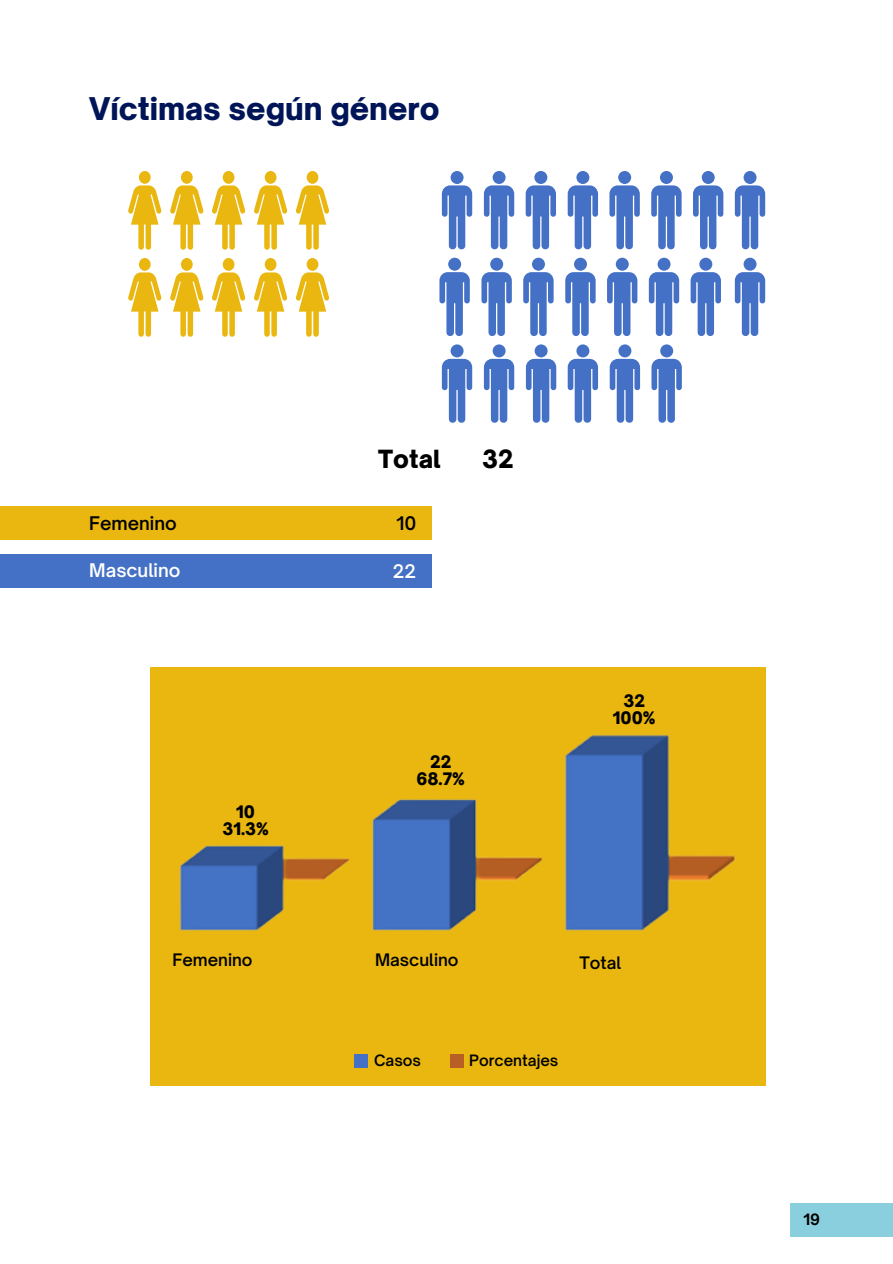
<style>
.page{position:relative;width:893px;height:1264px;background:#fff}
.page>*{position:absolute;margin:0;border:0;box-sizing:border-box;transform-origin:0 0}
.t1{font:900 30px "Open Sauce One";color:#001558}
.t2{font:900 24px "Open Sauce One";color:#000}
.t3{font:600 18px "Open Sauce One";color:#fff}
.t4{font:600 18px "Open Sauce One";color:#000}
.t5{font:600 16.5px "Open Sauce One";color:#000}
.t6{font:900 16.5px/16.8px "Open Sauce One";color:#000;text-align:center}
.t7{font:600 15px "Open Sauce One";color:#000}
.t8{font:700 15px "Open Sauce One";color:#000}
</style>
<div class="page">
<div style="left:139px;top:171px;width:12px;height:13px;background:#e9b710;border-radius:50%"></div>
<svg style="left:128px;top:185px;width:34px;height:65px"></svg>
<div style="left:450px;top:171px;width:13px;height:13px;background:#4471c5;border-radius:50%"></div>
<svg style="left:442px;top:185px;width:30px;height:65px"></svg>
<div style="left:181px;top:171px;width:12px;height:13px;background:#e9b710;border-radius:50%"></div>
<svg style="left:170px;top:185px;width:34px;height:65px"></svg>
<div style="left:223px;top:171px;width:11px;height:13px;background:#e9b710;border-radius:50%"></div>
<svg style="left:212px;top:185px;width:34px;height:65px"></svg>
<div style="left:265px;top:171px;width:11px;height:13px;background:#e9b710;border-radius:50%"></div>
<svg style="left:254px;top:185px;width:34px;height:65px"></svg>
<div style="left:139px;top:258px;width:12px;height:13px;background:#e9b710;border-radius:50%"></div>
<svg style="left:128px;top:272px;width:34px;height:65px"></svg>
<div style="left:181px;top:258px;width:12px;height:13px;background:#e9b710;border-radius:50%"></div>
<svg style="left:170px;top:272px;width:34px;height:65px"></svg>
<div style="left:223px;top:258px;width:11px;height:13px;background:#e9b710;border-radius:50%"></div>
<svg style="left:212px;top:272px;width:34px;height:65px"></svg>
<div style="left:265px;top:258px;width:11px;height:13px;background:#e9b710;border-radius:50%"></div>
<svg style="left:254px;top:272px;width:34px;height:65px"></svg>
<div style="left:306px;top:171px;width:12px;height:13px;background:#e9b710;border-radius:50%"></div>
<svg style="left:296px;top:185px;width:33px;height:65px"></svg>
<div style="left:306px;top:258px;width:12px;height:13px;background:#e9b710;border-radius:50%"></div>
<svg style="left:296px;top:272px;width:33px;height:65px"></svg>
<div style="left:492px;top:171px;width:13px;height:13px;background:#4471c5;border-radius:50%"></div>
<svg style="left:484px;top:185px;width:30px;height:65px"></svg>
<div style="left:534px;top:171px;width:13px;height:13px;background:#4471c5;border-radius:50%"></div>
<svg style="left:525px;top:185px;width:31px;height:65px"></svg>
<div style="left:576px;top:171px;width:13px;height:13px;background:#4471c5;border-radius:50%"></div>
<svg style="left:567px;top:185px;width:31px;height:65px"></svg>
<div style="left:618px;top:171px;width:13px;height:13px;background:#4471c5;border-radius:50%"></div>
<svg style="left:609px;top:185px;width:30px;height:65px"></svg>
<div style="left:448px;top:258px;width:13px;height:13px;background:#4471c5;border-radius:50%"></div>
<svg style="left:439px;top:272px;width:31px;height:64px"></svg>
<div style="left:490px;top:258px;width:13px;height:13px;background:#4471c5;border-radius:50%"></div>
<svg style="left:481px;top:272px;width:31px;height:64px"></svg>
<div style="left:532px;top:258px;width:13px;height:13px;background:#4471c5;border-radius:50%"></div>
<svg style="left:523px;top:272px;width:30px;height:64px"></svg>
<div style="left:574px;top:258px;width:13px;height:13px;background:#4471c5;border-radius:50%"></div>
<svg style="left:565px;top:272px;width:30px;height:64px"></svg>
<div style="left:615px;top:258px;width:13px;height:13px;background:#4471c5;border-radius:50%"></div>
<svg style="left:607px;top:272px;width:30px;height:64px"></svg>
<div style="left:450px;top:344px;width:13px;height:13px;background:#4471c5;border-radius:50%"></div>
<svg style="left:442px;top:359px;width:30px;height:64px"></svg>
<div style="left:657px;top:258px;width:13px;height:13px;background:#4471c5;border-radius:50%"></div>
<svg style="left:648px;top:272px;width:31px;height:64px"></svg>
<div style="left:699px;top:258px;width:13px;height:13px;background:#4471c5;border-radius:50%"></div>
<svg style="left:690px;top:272px;width:31px;height:64px"></svg>
<div style="left:660px;top:171px;width:13px;height:13px;background:#4471c5;border-radius:50%"></div>
<svg style="left:651px;top:185px;width:30px;height:65px"></svg>
<div style="left:701px;top:171px;width:13px;height:13px;background:#4471c5;border-radius:50%"></div>
<svg style="left:693px;top:185px;width:30px;height:65px"></svg>
<div style="left:492px;top:344px;width:13px;height:13px;background:#4471c5;border-radius:50%"></div>
<svg style="left:484px;top:359px;width:30px;height:64px"></svg>
<div style="left:534px;top:344px;width:13px;height:13px;background:#4471c5;border-radius:50%"></div>
<svg style="left:526px;top:359px;width:30px;height:64px"></svg>
<div style="left:576px;top:344px;width:13px;height:13px;background:#4471c5;border-radius:50%"></div>
<svg style="left:567px;top:359px;width:31px;height:64px"></svg>
<div style="left:618px;top:344px;width:13px;height:13px;background:#4471c5;border-radius:50%"></div>
<svg style="left:609px;top:359px;width:31px;height:64px"></svg>
<div style="left:660px;top:344px;width:13px;height:13px;background:#4471c5;border-radius:50%"></div>
<svg style="left:651px;top:359px;width:30px;height:64px"></svg>
<div style="left:743px;top:258px;width:13px;height:13px;background:#4471c5;border-radius:50%"></div>
<svg style="left:734px;top:272px;width:31px;height:64px"></svg>
<div style="left:743px;top:171px;width:13px;height:13px;background:#4471c5;border-radius:50%"></div>
<svg style="left:734px;top:185px;width:31px;height:65px"></svg>
<div style="left:0;top:506px;width:431px;height:33px;background:#e9b710"></div>
<div style="left:0;top:554px;width:431px;height:34px;background:#4471c5"></div>
<div style="left:790px;top:1203px;width:102px;height:33px;background:#8acfde"></div>
<div style="left:150px;top:667px;width:615px;height:418px;background:#e9b710"></div>
<img style="left:179px;top:845px;width:171px;height:86px">
<img style="left:372px;top:799px;width:171px;height:132px">
<img style="left:564px;top:734px;width:172px;height:197px">
<div style="left:354px;top:1054px;width:13px;height:14px;background:#4471c5"></div>
<div style="left:450px;top:1054px;width:13px;height:14px;background:#b75f24"></div>
<h1 class="t1" style="left:89px;top:90px;width:352px">Víctimas según género</h1>
<p class="t4" style="left:89px;top:512px;width:89px">Femenino</p>
<p class="t3" style="left:89px;top:559px;width:93px">Masculino</p>
<p class="t6" style="left:222px;top:803px;width:48px">10<br>31.3%</p>
<h2 class="t2" style="left:378px;top:444px;width:64px">Total</h2>
<h2 class="t2" style="left:482px;top:444px;width:33px">32</h2>
<p class="t4" style="left:396px;top:512px;width:21px">10</p>
<p class="t3" style="left:392px;top:560px;width:25px">22</p>
<p class="t6" style="left:416px;top:753px;width:50px">22<br>68.7%</p>
<p class="t6" style="left:613px;top:692px;width:44px">32<br>100%</p>
<p class="t5" style="left:172px;top:949px;width:82px">Femenino</p>
<p class="t5" style="left:375px;top:949px;width:85px">Masculino</p>
<p class="t5" style="left:579px;top:952px;width:43px">Total</p>
<p class="t7" style="left:374px;top:1050px;width:48px">Casos</p>
<p class="t7" style="left:469px;top:1050px;width:91px">Porcentajes</p>
<p class="t8" style="left:803px;top:1209px;width:18px">19</p>
</div>
